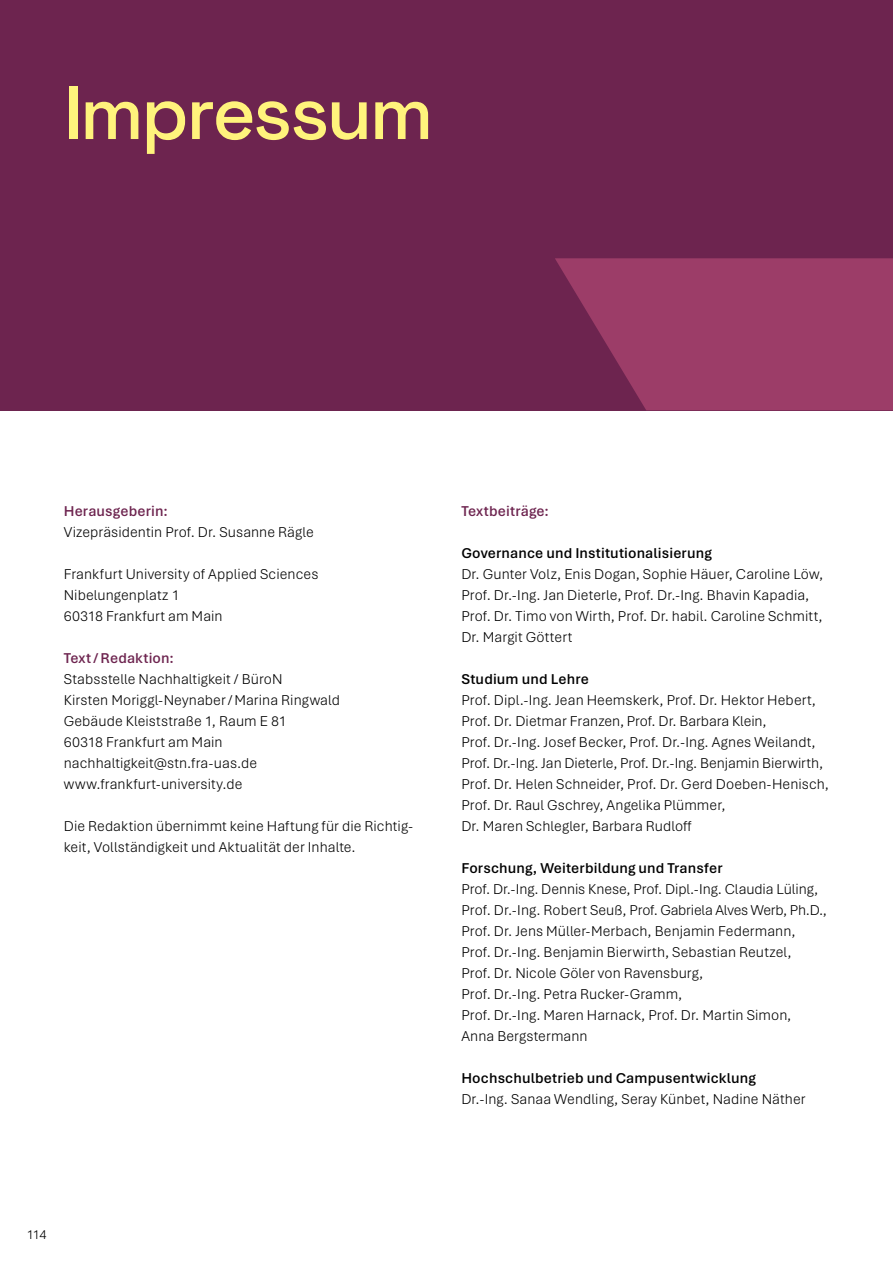
<style>
.page{position:relative;width:893px;height:1263px;background:#fff}
.page>*{position:absolute;margin:0;border:0;box-sizing:border-box;transform-origin:0 0}
.DIN_A4_Einstiegsseiten_H2_HL_49_6pt_Nich{font:300 74.4px "Space Grotesk";letter-spacing:-.035em;color:#fff37c}
.DIN_A4_copy_10pt{font:300 15px/21px "Aptos";letter-spacing:.005em;color:#000}
.DIN_A4_Copy_Headline{font:600 15px "Aptos";letter-spacing:.01em;color:#000}
.DIN_A4_h6{font:600 15px "Aptos";letter-spacing:.01em;color:#6d244f}
.t1{font:300 13.5px "Aptos";color:#000}
</style>
<div class="page">
<div style="left:0;top:0;width:893px;height:410px;background:#6d244f"></div>
<svg style="left:555px;top:258px;width:338px;height:152px;fill:#9c3d68"></svg>
<h2 class="DIN_A4_Einstiegsseiten_H2_HL_49_6pt_Nich" style="left:64px;top:59px;width:371px">Impressum</h2>
<p class="DIN_A4_h6" style="left:64px;top:501px;width:106px">Herausgeberin:</p>
<p class="DIN_A4_copy_10pt" style="left:64px;top:521px;width:251px">Vizepräsidentin Prof. Dr. Susanne Rägle</p>
<p class="DIN_A4_copy_10pt" style="left:64px;top:563px;width:256px">Frankfurt University of Applied Sciences</p>
<p class="DIN_A4_copy_10pt" style="left:64px;top:584px;width:117px">Nibelungenplatz 1</p>
<p class="DIN_A4_copy_10pt" style="left:64px;top:605px;width:160px">60318 Frankfurt am Main</p>
<p class="DIN_A4_h6" style="left:64px;top:648px;width:112px">Text/Redaktion:</p>
<p class="DIN_A4_copy_10pt" style="left:64px;top:668px;width:220px">Stabsstelle Nachhaltigkeit / BüroN</p>
<p class="DIN_A4_copy_10pt" style="left:64px;top:689px;width:278px">Kirsten Moriggl-Neynaber/Marina Ringwald</p>
<p class="DIN_A4_copy_10pt" style="left:64px;top:710px;width:224px">Gebäude Kleiststraße 1, Raum E 81</p>
<p class="DIN_A4_copy_10pt" style="left:64px;top:731px;width:160px">60318 Frankfurt am Main</p>
<p class="DIN_A4_copy_10pt" style="left:64px;top:752px;width:195px">nachhaltigkeit@stn.fra-uas.de</p>
<p class="DIN_A4_copy_10pt" style="left:64px;top:773px;width:180px">www.frankfurt-university.de</p>
<p class="DIN_A4_copy_10pt" style="left:64px;top:815px;width:351px">Die Redaktion übernimmt keine Haftung für die Richtig&shy;keit, Vollständigkeit und Aktualität der Inhalte.</p>
<p class="DIN_A4_h6" style="left:461px;top:501px;width:89px">Textbeiträge:</p>
<p class="DIN_A4_Copy_Headline" style="left:461px;top:543px;width:252px">Governance und Institutionalisierung</p>
<p class="DIN_A4_copy_10pt" style="left:461px;top:563px;width:363px">Dr. Gunter Volz, Enis Dogan, Sophie Häuer, Caroline Löw,<br>Prof. Dr.-Ing. Jan Dieterle, Prof. Dr.-Ing. Bhavin Kapadia,<br>Prof. Dr. Timo von Wirth, Prof. Dr. habil. Caroline Schmitt,</p>
<p class="DIN_A4_copy_10pt" style="left:461px;top:626px;width:113px">Dr. Margit Göttert</p>
<p class="DIN_A4_Copy_Headline" style="left:461px;top:669px;width:129px">Studium und Lehre</p>
<p class="DIN_A4_copy_10pt" style="left:461px;top:689px;width:369px">Prof. Dipl.-Ing. Jean Heemskerk, Prof. Dr. Hektor Hebert, Prof. Dr. Dietmar Franzen, Prof. Dr. Barbara Klein,<br>Prof. Dr.-Ing. Josef Becker, Prof. Dr.-Ing. Agnes Weilandt, Prof. Dr.-Ing. Jan Dieterle, Prof. Dr.-Ing. Benjamin Bierwirth, Prof. Dr. Helen Schneider, Prof. Dr. Gerd Doeben-Henisch, Prof. Dr. Raul Gschrey, Angelika Plümmer,<br>Dr. Maren Schlegler, Barbara Rudloff</p>
<p class="DIN_A4_Copy_Headline" style="left:461px;top:858px;width:263px">Forschung, Weiterbildung und Transfer</p>
<p class="DIN_A4_copy_10pt" style="left:461px;top:878px;width:367px">Prof. Dr.-Ing. Dennis Knese, Prof. Dipl.-Ing. Claudia Lüling,<br>Prof. Dr.-Ing. Robert Seuß, Prof. Gabriela Alves Werb, Ph.D.,</p>
<p class="DIN_A4_copy_10pt" style="left:461px;top:920px;width:336px">Prof. Dr. Jens Müller-Merbach, Benjamin Federmann,<br>Prof. Dr.-Ing. Benjamin Bierwirth, Sebastian Reutzel,</p>
<p class="DIN_A4_copy_10pt" style="left:461px;top:962px;width:332px">Prof. Dr. Nicole Göler von Ravensburg,<br>Prof. Dr.-Ing. Petra Rucker-Gramm,<br>Prof. Dr.-Ing. Maren Harnack, Prof. Dr. Martin Simon, Anna Bergstermann</p>
<p class="DIN_A4_Copy_Headline" style="left:461px;top:1068px;width:296px">Hochschulbetrieb und Campusentwicklung</p>
<p class="DIN_A4_copy_10pt" style="left:461px;top:1088px;width:346px">Dr.-Ing. Sanaa Wendling, Seray Künbet, Nadine Näther</p>
<p class="t1" style="left:27px;top:1225px;width:21px">114</p>
</div>
